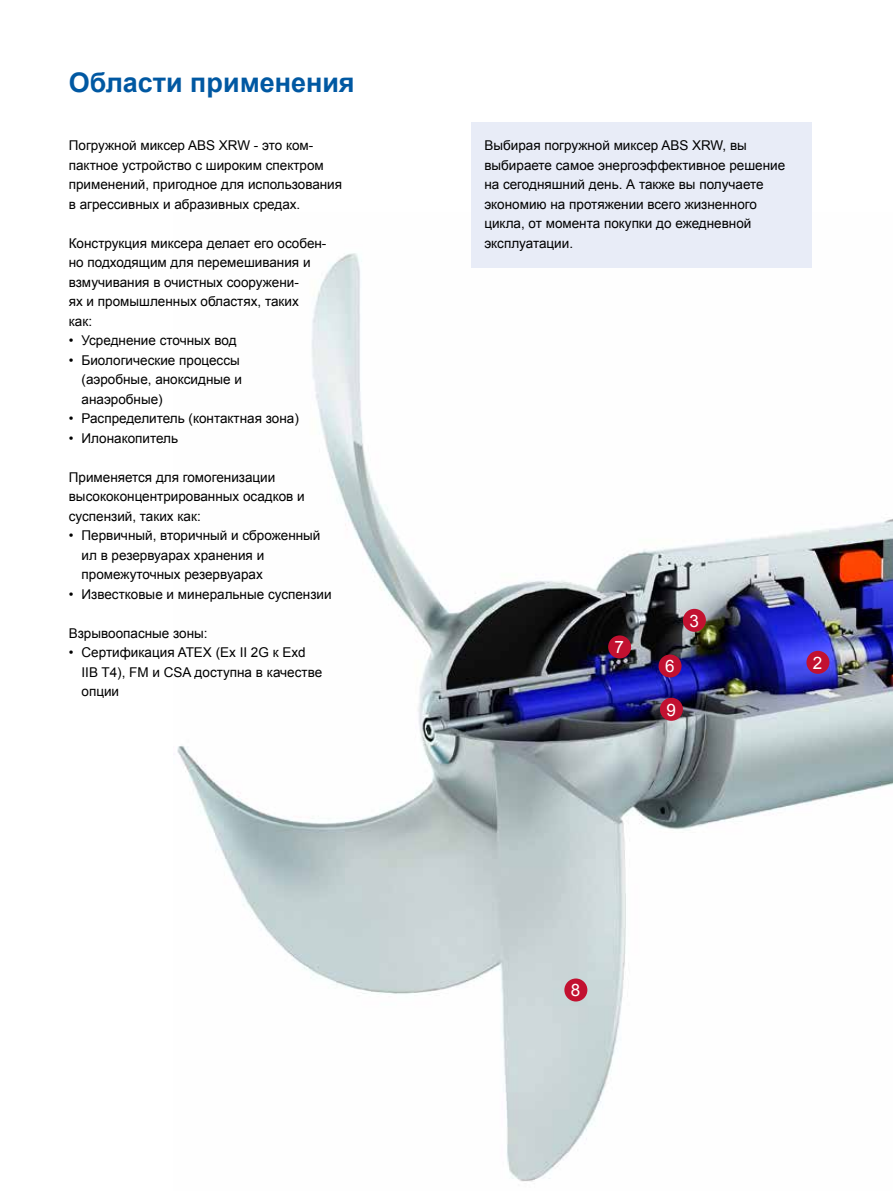
<style>
.page{position:relative;width:893px;height:1191px;background:#fff}
.page>*{position:absolute;margin:0;border:0;box-sizing:border-box;transform-origin:0 0}
.t1{font:700 27px "Arial";color:#0058a2}
.t2{font:17.1px "Arial";color:#fff}
.t3{font:13.5px/19.5px "Arial";color:#000}
</style>
<div class="page">
<img style="left:177px;top:212px;width:716px;height:970px">
<div style="left:806px;top:651px;width:23px;height:23px;background:#c21130;border-radius:50%"></div>
<div style="left:658px;top:654px;width:23px;height:23px;background:#c21130;border-radius:50%"></div>
<div style="left:683px;top:609px;width:23px;height:23px;background:#c21130;border-radius:50%"></div>
<div style="left:608px;top:635px;width:23px;height:23px;background:#c21130;border-radius:50%"></div>
<div style="left:564px;top:978px;width:23px;height:23px;background:#c21130;border-radius:50%"></div>
<div style="left:660px;top:698px;width:23px;height:23px;background:#c21130;border-radius:50%"></div>
<div style="left:472px;top:122px;width:340px;height:145px;background:#e8ecf7"></div>
<h1 class="t1" style="left:69px;top:64px;width:287px">Области применения</h1>
<p class="t3" style="left:69px;top:136px;width:275px">Погружной миксер ABS XRW - это ком&shy;пактное устройство с широким спектром применений, пригодное для использования в агрессивных и абразивных средах.</p>
<p class="t3" style="left:69px;top:233px;width:259px">Конструкция миксера делает его особен&shy;но подходящим для перемешивания и взмучивания в очистных сооружени-<br>ях и промышленных областях, таких<br>как:</p>
<p class="t3" style="left:69px;top:331px;width:169px">• Усреднение сточных вод</p>
<p class="t3" style="left:82px;top:350px;width:162px;text-indent:-13px">• Биологические процессы (аэробные, аноксидные и анаэробные)</p>
<p class="t3" style="left:69px;top:409px;width:232px">• Распределитель (контактная зона)</p>
<p class="t3" style="left:69px;top:428px;width:111px">• Илонакопитель</p>
<p class="t3" style="left:69px;top:467px;width:237px">Применяется для гомогенизации высококонцентрированных осадков и суспензий, таких как:</p>
<p class="t3" style="left:82px;top:526px;width:240px;text-indent:-13px">• Первичный, вторичный и сброженный ил в резервуарах хранения и промежуточных резервуарах</p>
<p class="t3" style="left:69px;top:584px;width:264px">• Известковые и минеральные суспензии</p>
<p class="t3" style="left:69px;top:623px;width:140px">Взрывоопасные зоны:</p>
<p class="t3" style="left:82px;top:643px;width:242px;text-indent:-13px">• Сертификация ATEX (Ex II 2G к Exd<br>IIB T4), FM и CSA доступна в качестве опции</p>
<p class="t3" style="left:484px;top:136px;width:302px">Выбирая погружной миксер ABS XRW, вы выбираете самое энергоэффективное решение на сегодняшний день. А также вы получаете экономию на протяжении всего жизненного цикла, от момента покупки до ежедневной эксплуатации.</p>
<p class="t2" style="left:615px;top:636px;width:11px">7</p>
<p class="t2" style="left:689px;top:609px;width:11px">3</p>
<p class="t2" style="left:665px;top:655px;width:11px">6</p>
<p class="t2" style="left:813px;top:651px;width:11px">2</p>
<p class="t2" style="left:666px;top:698px;width:11px">9</p>
<p class="t2" style="left:571px;top:979px;width:11px">8</p>
</div>
